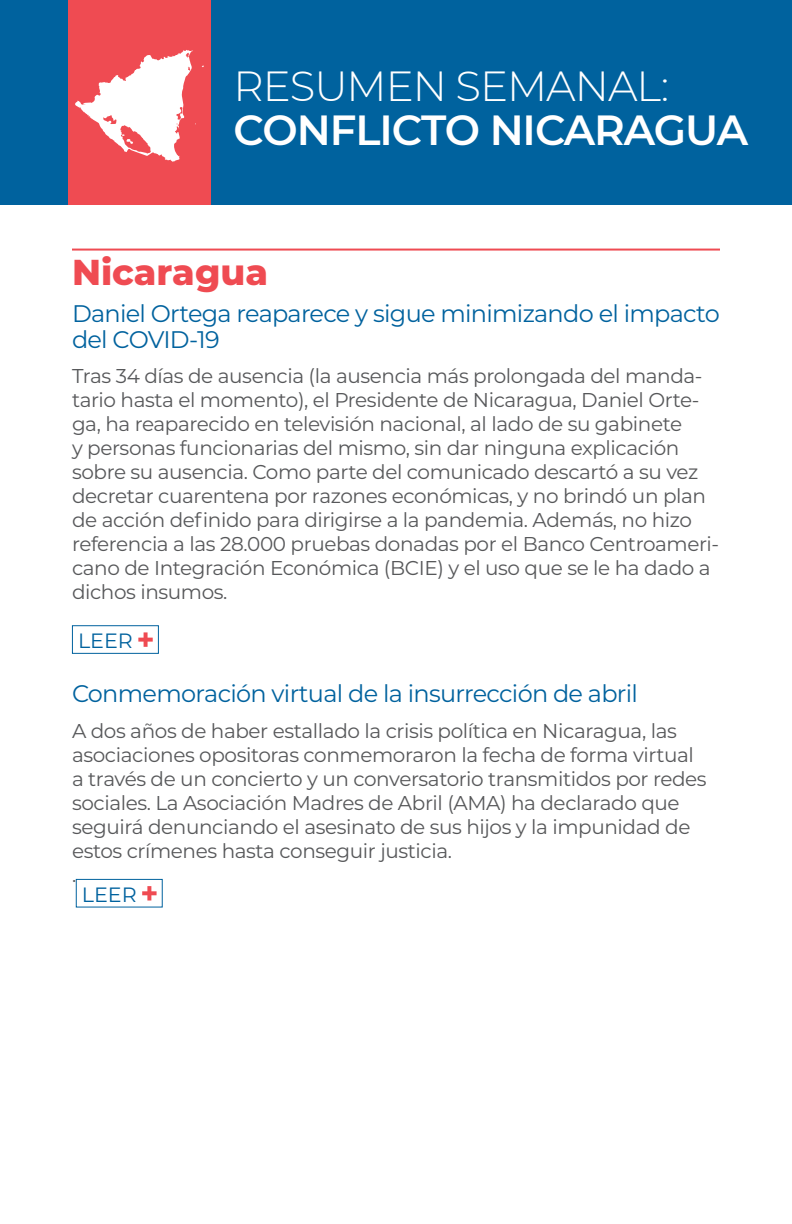
<style>
.page{position:relative;width:792px;height:1224px;background:#fff}
.page>*{position:absolute;margin:0;border:0;box-sizing:border-box;transform-origin:0 0}
.t1{font:600 42px/44px "Montserrat";letter-spacing:-.025em;color:#fff}
.PAÍS{font:800 36px "Montserrat";color:#ef4b52}
.Títulos{font:24px/26px "Montserrat";letter-spacing:-.03em;color:#00629e}
.Títulos-2{font:20.6px "Montserrat";color:#00629e}
.COrridos{font:20px/24px "Montserrat";letter-spacing:-.02em;color:#57585a}
.s1{font-weight:300}
</style>
<div class="page">
<div style="left:0;top:0;width:792px;height:204px;background:#00629e"></div>
<div style="left:68px;top:0;width:143px;height:204px;background:#ef4b52"></div>
<hr style="left:72px;top:249px;width:648px;height:2px;background:#ef4b52">
<svg style="left:138px;top:632px;width:15px;height:15px"></svg>
<div style="left:72px;top:625px;width:87px;height:29px;border:1px solid #00629e"></div>
<svg style="left:142px;top:886px;width:15px;height:15px"></svg>
<div style="left:76px;top:879px;width:87px;height:28px;border:1px solid #00629e"></div>
<svg style="left:75px;top:50px;width:129px;height:112px"></svg>
<p class="t1" style="left:234px;top:63px;width:516px"><span class="s1">RESUMEN SEMANAL:<br></span>CONFLICTO NICARAGUA</p>
<p class="PAÍS" style="left:72px;top:245px;width:198px">Nicaragua</p>
<p class="Títulos" style="left:72px;top:300px;width:649px">Daniel Ortega reaparece y sigue minimizando el impacto del COVID-19</p>
<p class="COrridos" style="left:72px;top:363px;width:649px">Tras 34 días de ausencia (la ausencia más prolongada del manda&shy;tario hasta el momento), el Presidente de Nicaragua, Daniel Orte&shy;ga, ha reaparecido en televisión nacional, al lado de su gabinete<br>y personas funcionarias del mismo, sin dar ninguna explicación sobre su ausencia. Como parte del comunicado descartó a su vez decretar cuarentena por razones económicas, y no brindó un plan de acción definido para dirigirse a la pandemia. Además, no hizo referencia a las 28.000 pruebas donadas por el Banco Centroameri&shy;cano de Integración Económica (BCIE) y el uso que se le ha dado a dichos insumos.</p>
<p class="Títulos-2" style="left:78px;top:626px;width:56px">LEER</p>
<p class="Títulos" style="left:72px;top:680px;width:567px">Conmemoración virtual de la insurrección de abril</p>
<p class="COrridos" style="left:72px;top:718px;width:636px">A dos años de haber estallado la crisis política en Nicaragua, las asociaciones opositoras conmemoraron la fecha de forma virtual a través de un concierto y un conversatorio transmitidos por redes sociales. La Asociación Madres de Abril (AMA) ha declarado que seguirá denunciando el asesinato de sus hijos y la impunidad de estos crímenes hasta conseguir justicia.</p>
<p class="COrridos" style="left:72px;top:862px;width:6px">.</p>
<p class="Títulos-2" style="left:82px;top:880px;width:56px">LEER</p>
</div>
